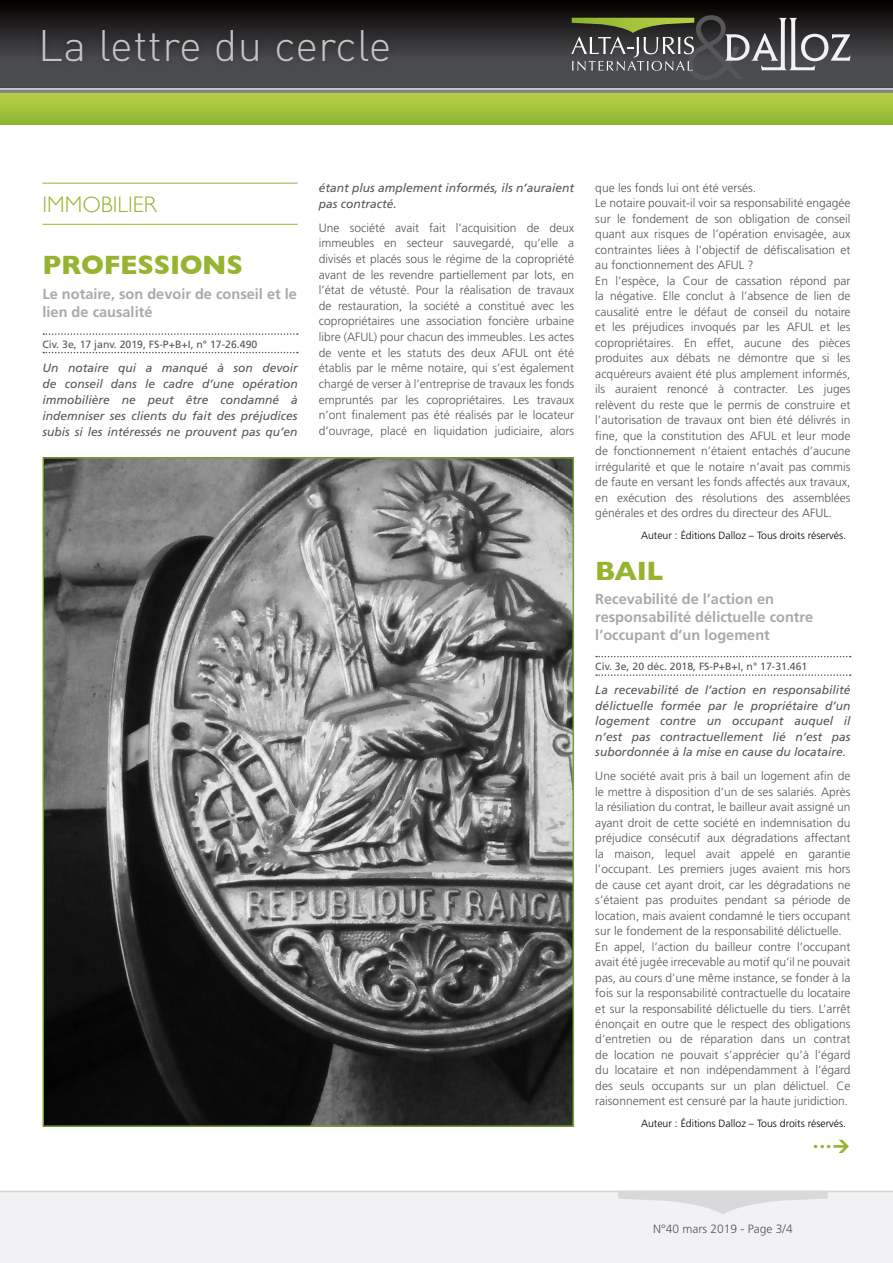
<style>
.page{position:relative;width:893px;height:1263px;background:#fff}
.page>*{position:absolute;margin:0;border:0;box-sizing:border-box;transform-origin:0 0}
.t1{font:300 95.85px "Gill Sans";color:#565658}
.t2{font:300 43.5px "DIN";letter-spacing:.01em;color:#c5c5c8}
.t3{font:700 27px "Gill Sans";letter-spacing:-.01em;color:#96b42f}
.t4{font:300 22.5px "Gill Sans";color:#96b42f}
.t5{font:700 14.55px/18px "Frutiger";color:#a8a9ae}
.t6{font:300 12px/15.5px "Frutiger";color:#565658}
.t7{font:italic 12px/15.9px "Frutiger";color:#565658;text-align:justify}
.t8{font:300 10.5px "Frutiger";color:#000}
.t9{font:10.5px "Frutiger";color:#565658}
</style>
<div class="page">
<div style="left:0;top:1190px;width:893px;height:73px;background:#f2f1f3"></div>
<hr style="left:43px;top:183px;width:255px;height:1px;background:#96b42f">
<hr style="left:43px;top:224px;width:255px;height:1px;background:#96b42f">
<svg style="left:43px;top:333px;width:255px;height:2px"></svg>
<svg style="left:43px;top:352px;width:255px;height:1px"></svg>
<svg style="left:596px;top:656px;width:255px;height:1px"></svg>
<svg style="left:596px;top:674px;width:255px;height:2px"></svg>
<img style="left:46px;top:460px;width:525px;height:664px">
<div style="left:43px;top:457px;width:531px;height:670px;border:2px solid #76a02d"></div>
<svg style="left:0;top:0;width:893px;height:87px;background:#2d2d2d"></svg>
<div style="left:35px;top:22px;width:362px;height:47px;background:#000;opacity:.2"></div>
<svg style="left:0;top:93px;width:893px;height:31px;background:#a3c23c"></svg>
<hr style="left:0;top:87px;width:893px;height:2px;background:#47453e">
<hr style="left:0;top:89px;width:893px;height:2px;background:#c3c4c7">
<hr style="left:0;top:90px;width:893px;height:2px;background:#7d7a7a">
<hr style="left:0;top:91px;width:893px;height:2px;background:#88878a">
<svg style="left:571px;top:18px;width:123px;height:53px;background:#606452"></svg>
<svg style="left:725px;top:18px;width:126px;height:52px"></svg>
<svg style="left:618px;top:1191px;width:210px;height:24px"></svg>
<h2 class="t2" style="left:38px;top:19px;width:355px">La lettre du cercle</h2>
<h1 class="t1" style="left:685px;top:-28px;width:60px">&amp;</h1>
<h3 class="t4" style="left:43px;top:187px;width:116px">IMMOBILIER</h3>
<h3 class="t3" style="left:43px;top:244px;width:202px">PROFESSIONS</h3>
<p class="t5" style="left:43px;top:285px;width:256px;line-height:18.5px">Le notaire, son devoir de conseil et le lien de causalité</p>
<p class="t9" style="left:43px;top:338px;width:216px">Civ. 3e, 17 janv. 2019, FS-P+B+I, n° 17-26.490</p>
<p class="t7" style="left:43px;top:360px;width:257px">Un notaire qui a manqué à son devoir de conseil dans le cadre d’une opération immobilière ne peut être condamné à indemniser ses clients du fait des préjudices subis si les intéressés ne prouvent pas qu’en</p>
<p class="t7" style="left:319px;top:180px;width:257px">étant plus amplement informés, ils n’auraient pas contracté.</p>
<p class="t6" style="left:319px;top:220px;width:257px;text-align:justify">Une société avait fait l’acquisition de deux immeubles en secteur sauvegardé, qu’elle a divisés et placés sous le régime de la copropriété avant de les revendre partiellement par lots, en l’état de vétusté. Pour la réalisation de travaux de restauration, la société a constitué avec les copropriétaires une association foncière urbaine libre (AFUL) pour chacun des immeubles. Les actes de vente et les statuts des deux AFUL ont été établis par le même notaire, qui s’est également chargé de verser à l’entreprise de travaux les fonds empruntés par les copropriétaires. Les travaux n’ont finalement pas été réalisés par le locateur d’ouvrage, placé en liquidation judiciaire, alors</p>
<p class="t6" style="left:595px;top:180px;width:257px">que les fonds lui ont été versés.<br>Le notaire pouvait-il voir sa responsabilité engagée sur le fondement de son obligation de conseil quant aux risques de l’opération envisagée, aux contraintes liées à l’objectif de défiscalisation et au fonctionnement des AFUL ?<br>En l’espèce, la Cour de cassation répond par la négative. Elle conclut à l’absence de lien de causalité entre le défaut de conseil du notaire et les préjudices invoqués par les AFUL et les copropriétaires. En effet, aucune des pièces produites aux débats ne démontre que si les acquéreurs avaient été plus amplement informés, ils auraient renoncé à contracter. Les juges relèvent du reste que le permis de construire et l’autorisation de travaux ont bien été délivrés in fine, que la constitution des AFUL et leur mode de fonctionnement n’étaient entachés d’aucune irrégularité et que le notaire n’avait pas commis de faute en versant les fonds affectés aux travaux, en exécution des résolutions des assemblées générales et des ordres du directeur des AFUL.</p>
<p class="t8" style="left:641px;top:529px;width:207px">Auteur : Éditions Dalloz – Tous droits réservés.</p>
<h3 class="t3" style="left:595px;top:549px;width:70px">BAIL</h3>
<p class="t5" style="left:595px;top:590px;width:219px">Recevabilité de l’action en responsabilité délictuelle contre l’occupant d’un logement</p>
<p class="t9" style="left:595px;top:660px;width:214px">Civ. 3e, 20 déc. 2018, FS-P+B+I, n° 17-31.461</p>
<p class="t7" style="left:595px;top:682px;width:257px;line-height:15.5px">La recevabilité de l’action en responsabilité délictuelle formée par le propriétaire d’un logement contre un occupant auquel il n’est pas contractuellement lié n’est pas subordonnée à la mise en cause du locataire.</p>
<p class="t6" style="left:595px;top:768px;width:257px">Une société avait pris à bail un logement afin de le mettre à disposition d’un de ses salariés. Après la résiliation du contrat, le bailleur avait assigné un ayant droit de cette société en indemnisation du préjudice consécutif aux dégradations affectant la maison, lequel avait appelé en garantie l’occupant. Les premiers juges avaient mis hors de cause cet ayant droit, car les dégradations ne s’étaient pas produites pendant sa période de location, mais avaient condamné le tiers occupant sur le fondement de la responsabilité délictuelle.<br>En appel, l’action du bailleur contre l’occupant avait été jugée irrecevable au motif qu’il ne pouvait pas, au cours d’une même instance, se fonder à la fois sur la responsabilité contractuelle du locataire et sur la responsabilité délictuelle du tiers. L’arrêt énonçait en outre que le respect des obligations d’entretien ou de réparation dans un contrat de location ne pouvait s’apprécier qu’à l’égard du locataire et non indépendamment à l’égard des seuls occupants sur un plan délictuel. Ce raisonnement est censuré par la haute juridiction.</p>
<p class="t8" style="left:641px;top:1117px;width:207px">Auteur : Éditions Dalloz – Tous droits réservés.</p>
<p class="t6" style="left:653px;top:1221px;width:141px">N°40 mars 2019 - Page 3/4</p>
</div>
